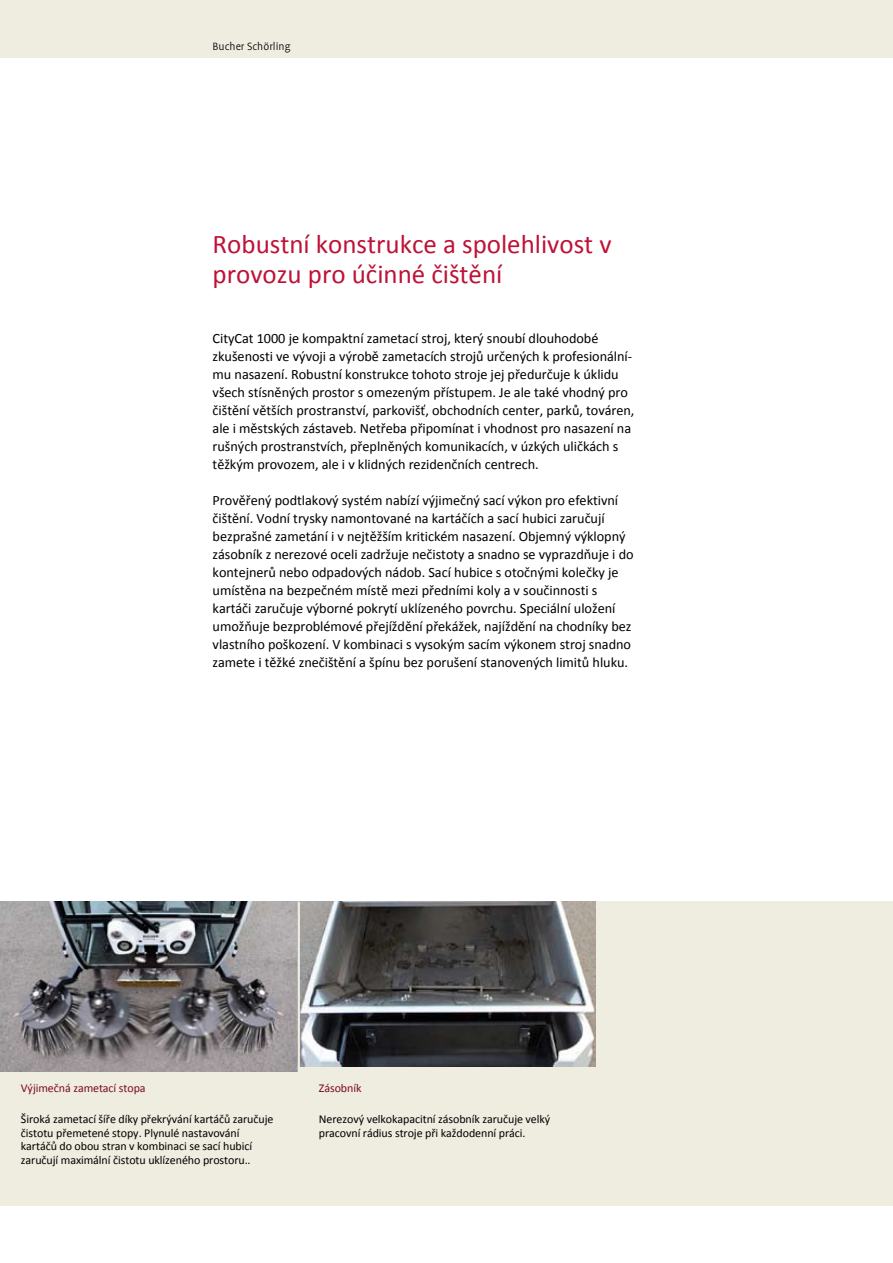
<style>
.page{position:relative;width:893px;height:1263px;background:#fff}
.page>*{position:absolute;margin:0;border:0;box-sizing:border-box;transform-origin:0 0}
.t1{font:27px/30px "Calibri";color:#be1237}
.t2{font:14.25px/18px "Calibri";letter-spacing:-.005em;color:#000}
.t3{font:12px/13.5px "Calibri";letter-spacing:-.005em;color:#000}
.t4{font:12px "Calibri";letter-spacing:-.005em;color:#7e0b1f}
.t5{font:300 12px "Bucher Profile";color:#000}
</style>
<div class="page">
<div style="left:0;top:901px;width:893px;height:304px;background:#efede0"></div>
<div style="left:0;top:0;width:893px;height:57px;background:#efede0"></div>
<img style="left:0;top:901px;width:298px;height:170px">
<img style="left:300px;top:901px;width:295px;height:166px">
<p class="t5" style="left:213px;top:40px;width:79px">Bucher Schörling</p>
<h1 class="t1" style="left:213px;top:228px;width:400px">Robustní konstrukce a spolehlivost v provozu pro účinné čištění</h1>
<p class="t2" style="left:213px;top:329px;width:423px">CityCat 1000 je kompaktní zametací stroj, který snoubí dlouhodobé zkušenosti ve vývoji a výrobě zametacích strojů určených k profesionální&shy;mu nasazení. Robustní konstrukce tohoto stroje jej předurčuje k úklidu všech stísněných prostor s omezeným přístupem. Je ale také vhodný pro čištění větších prostranství, parkovišť, obchodních center, parků, továren, ale i městských zástaveb. Netřeba připomínat i vhodnost pro nasazení na rušných prostranstvích, přeplněných komunikacích, v úzkých uličkách s těžkým provozem, ale i v klidných rezidenčních centrech.</p>
<p class="t2" style="left:213px;top:491px;width:422px">Prověřený podtlakový systém nabízí výjimečný sací výkon pro efektivní čištění. Vodní trysky namontované na kartáčích a sací hubici zaručují bezprašné zametání i v nejtěžším kritickém nasazení. Objemný výklopný zásobník z nerezové oceli zadržuje nečistoty a snadno se vyprazdňuje i do kontejnerů nebo odpadových nádob. Sací hubice s otočnými kolečky je umístěna na bezpečném místě mezi předními koly a v součinnosti s kartáči zaručuje výborné pokrytí uklízeného povrchu. Speciální uložení umožňuje bezproblémové přejíždění překážek, najíždění na chodníky bez vlastního poškození. V kombinaci s vysokým sacím výkonem stroj snadno zamete i těžké znečištění a špínu bez porušení stanovených limitů hluku.</p>
<p class="t4" style="left:21px;top:1080px;width:126px">Výjimečná zametací stopa</p>
<p class="t4" style="left:319px;top:1080px;width:44px">Zásobník</p>
<p class="t3" style="left:21px;top:1112px;width:254px">Široká zametací šíře díky překrývání kartáčů zaručuje čistotu přemetené stopy. Plynulé nastavování kartáčů do obou stran v kombinaci se sací hubicí zaručují maximální čistotu uklízeného prostoru..</p>
<p class="t3" style="left:319px;top:1112px;width:233px">Nerezový velkokapacitní zásobník zaručuje velký pracovní rádius stroje při každodenní práci.</p>
</div>
